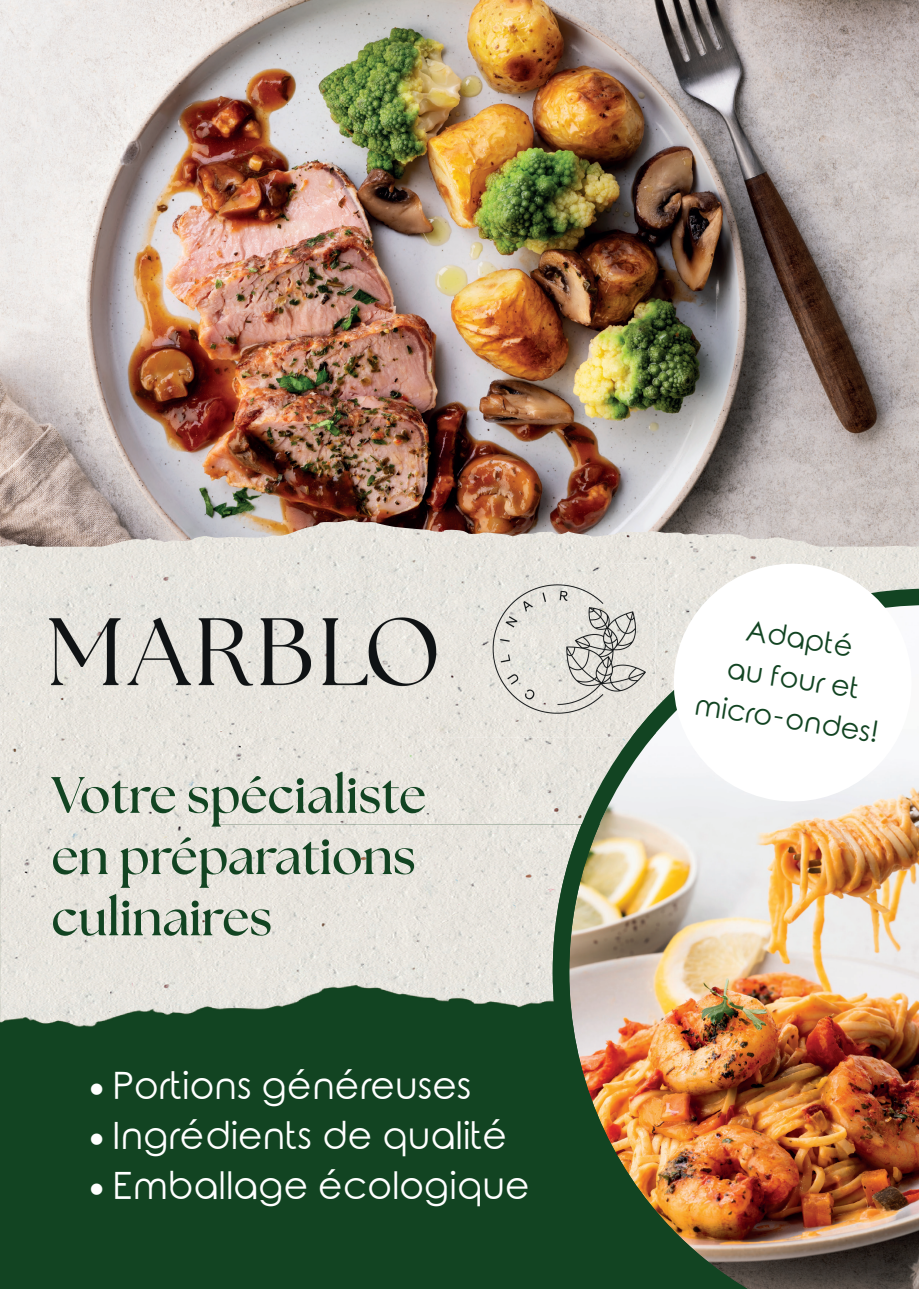
<style>
.page{position:relative;width:919px;height:1289px;background:#fff}
.page>*{position:absolute;margin:0;border:0;box-sizing:border-box;transform-origin:0 0}
.t1{font:700 51px/61.2px "The Seasons";color:#124422}
.t2{font:37.2px "Rounded Elegance";color:#fff}
.t3{font:28.5px/40.5px "Rounded Elegance";color:#124422;text-align:center}
</style>
<div class="page">
<div style="left:0;top:824px;width:918px;height:464px;background:#124422"></div>
<img style="left:0;top:722px;width:552px;height:102px">
<img style="left:613px;top:546px;width:50px;height:42px">
<img style="left:663px;top:546px;width:51px;height:42px">
<img style="left:0;top:546px;width:50px;height:176px">
<img style="left:714px;top:546px;width:51px;height:9px">
<img style="left:765px;top:546px;width:52px;height:9px">
<img style="left:817px;top:546px;width:101px;height:9px">
<img style="left:50px;top:546px;width:563px;height:17px">
<img style="left:212px;top:860px;width:340px;height:150px">
<img style="left:0;top:824px;width:212px;height:203px">
<img style="left:211px;top:824px;width:341px;height:36px">
<img style="left:552px;top:588px;width:366px;height:700px">
<img style="left:0;top:0;width:918px;height:546px">
<svg style="left:665px;top:555px;width:253px;height:255px"></svg>
<img style="left:34px;top:563px;width:621px;height:174px">
<img style="left:631px;top:708px;width:24px;height:29px">
<h1 class="t1" style="left:51px;top:763px;width:376px">Votre spécialiste en préparations culinaires</h1>
<p class="t2" style="left:85px;top:1064px;width:388px">• Portions généreuses</p>
<p class="t2" style="left:85px;top:1114px;width:424px">• Ingrédients de qualité</p>
<p class="t2" style="left:85px;top:1164px;width:446px">• Emballage écologique</p>
<p class="t3" style="left:710px;top:607px;width:187px;rotate:9deg">Adapté<br>au four et micro-ondes!</p>
</div>
